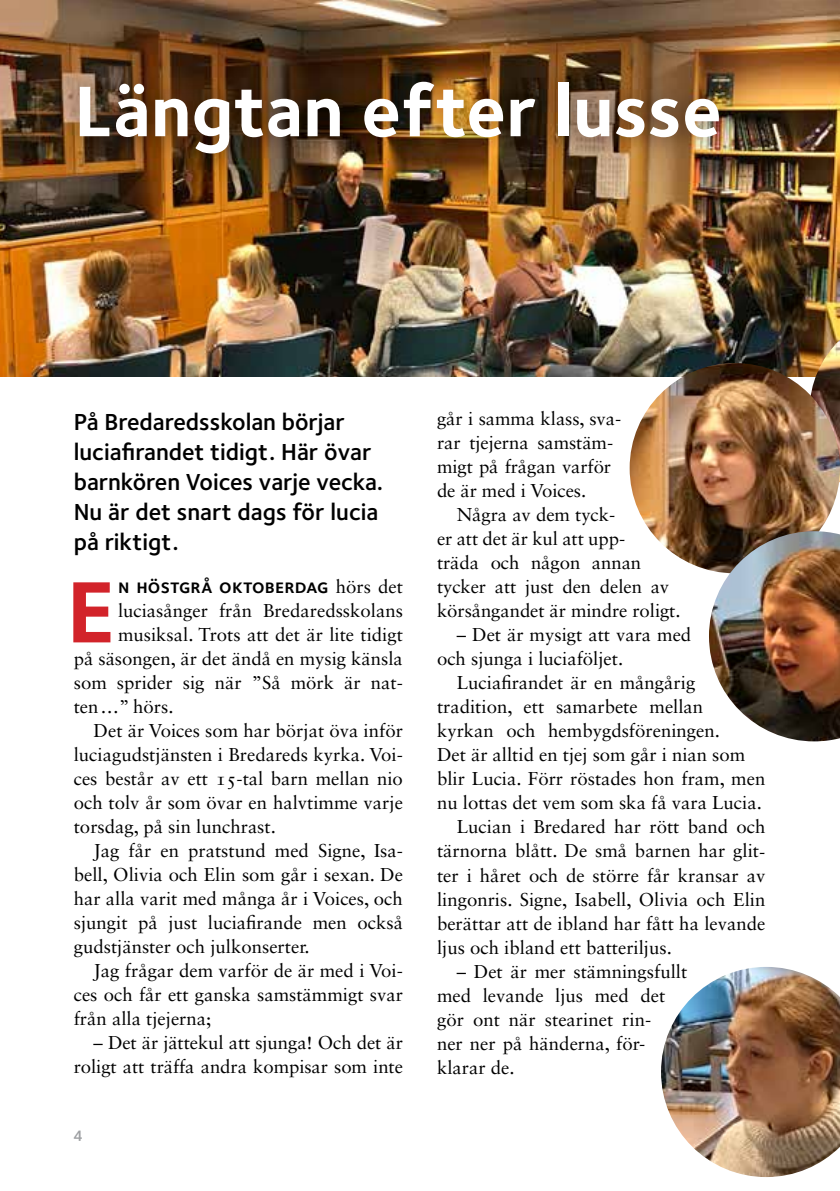
<style>
.page{position:relative;width:840px;height:1191px;background:#fff}
.page>*{position:absolute;margin:0;border:0;box-sizing:border-box;transform-origin:0 0}
.t1{font:90px "Foundry Sterling Bold OSF";color:#d2232a}
.t2{font:74px "Foundry Sterling Bold OSF";color:#fff}
.t3{font:24px/30px "Foundry Sterling Demi OSF";color:#000}
.t4{font:20px "Foundry Sterling Demi Expert";letter-spacing:.01em;color:#000}
.t5{font:18.6px/24px "Sabon LT Std";color:#000}
.t6{font:16px "Foundry Sterling Demi OSF";color:#9d9fa2}
.s1{font-family:"Sabon LT Std";font-size:18.6px}
</style>
<div class="page">
<img style="left:0;top:0;width:839px;height:377px">
<div style="left:61px;top:65px;width:675px;height:107px;background:#000;opacity:.4"></div>
<img style="left:661px;top:967px;width:178px;height:210px">
<img style="left:809px;top:340px;width:30px;height:142px">
<img style="left:629px;top:363px;width:210px;height:210px;border-radius:105px">
<img style="left:708px;top:531px;width:131px;height:210px">
<h2 class="t2" style="left:74px;top:59px;width:648px">Längtan efter lusse</h2>
<p class="t3" style="left:74px;top:406px;width:311px">På Bredaredsskolan börjar luciafirandet tidigt. Här övar barnkören Voices varje vecka.<br>Nu är det snart dags för lucia på riktigt.</p>
<p class="t4" style="left:118px;top:572px;width:286px">n höstgrå oktoberdag <span class="s1">hörs det</span></p>
<p class="t5" style="left:118px;top:598px;width:286px">luciasånger från Bredaredsskolans</p>
<p class="t5" style="left:118px;top:622px;width:286px">musiksal. Trots att det är lite tidigt</p>
<p class="t5" style="left:74px;top:646px;width:330px">på säsongen, är det ändå en mysig känsla</p>
<p class="t5" style="left:74px;top:670px;width:330px">som sprider sig när ”Så mörk är nat-</p>
<p class="t5" style="left:74px;top:694px;width:101px">ten…” hörs.</p>
<p class="t5" style="left:94px;top:718px;width:310px">Det är Voices som har börjat öva inför</p>
<p class="t5" style="left:74px;top:742px;width:330px">luciagudstjänsten i Bredareds kyrka. Voi-</p>
<p class="t5" style="left:74px;top:766px;width:330px">ces består av ett 15-tal barn mellan nio</p>
<p class="t5" style="left:74px;top:790px;width:330px">och tolv år som övar en halvtimme varje</p>
<p class="t5" style="left:74px;top:814px;width:203px">torsdag, på sin lunchrast.</p>
<p class="t5" style="left:94px;top:838px;width:310px">Jag får en pratstund med Signe, Isa-</p>
<p class="t5" style="left:74px;top:862px;width:330px">bell, Olivia och Elin som går i sexan. De</p>
<p class="t5" style="left:74px;top:886px;width:330px">har alla varit med många år i Voices, och</p>
<p class="t5" style="left:74px;top:910px;width:330px">sjungit på just luciafirande men också</p>
<p class="t5" style="left:74px;top:934px;width:237px">gudstjänster och julkonserter.</p>
<p class="t5" style="left:94px;top:958px;width:310px">Jag frågar dem varför de är med i Voi-</p>
<p class="t5" style="left:74px;top:982px;width:330px">ces och får ett ganska samstämmigt svar</p>
<p class="t5" style="left:74px;top:1006px;width:139px">från alla tjejerna;</p>
<p class="t5" style="left:74px;top:1030px;width:330px;text-align:right">– Det är jättekul att sjunga! Och det är roligt att träffa andra kompisar som inte</p>
<h1 class="t1" style="left:67px;top:548px;width:49px">E</h1>
<p class="t6" style="left:74px;top:1122px;width:10px">4</p>
<p class="t5" style="left:437px;top:407px;width:186px">går i samma klass, sva&shy;rar tjejerna samstäm&shy;migt på frågan varför de är med i Voices.</p>
<p class="t5" style="left:437px;top:503px;width:245px;text-indent:20px">Några av dem tyck-<br>er att det är kul att upp-<br>träda och någon annan tycker att just den delen av körsångandet är mindre roligt.</p>
<p class="t5" style="left:437px;top:623px;width:256px;text-indent:20px">– Det är mysigt att vara med och sjunga i luciaföljet.</p>
<p class="t5" style="left:456px;top:671px;width:240px">Luciafirandet är en mångårig</p>
<p class="t5" style="left:437px;top:695px;width:267px">tradition, ett samarbete mellan</p>
<p class="t5" style="left:437px;top:719px;width:284px">kyrkan och hembygdsföreningen.</p>
<p class="t5" style="left:437px;top:743px;width:309px">Det är alltid en tjej som går i nian som</p>
<p class="t5" style="left:437px;top:767px;width:330px">blir Lucia. Förr röstades hon fram, men</p>
<p class="t5" style="left:437px;top:791px;width:326px">nu lottas det vem som ska få vara Lucia.</p>
<p class="t5" style="left:456px;top:815px;width:310px">Lucian i Bredared har rött band och</p>
<p class="t5" style="left:437px;top:839px;width:330px">tärnorna blått. De små barnen har glit-</p>
<p class="t5" style="left:437px;top:863px;width:330px">ter i håret och de större får kransar av</p>
<p class="t5" style="left:437px;top:887px;width:329px">lingonris. Signe, Isabell, Olivia och Elin</p>
<p class="t5" style="left:437px;top:911px;width:330px">berättar att de ibland har fått ha levande</p>
<p class="t5" style="left:437px;top:935px;width:236px">ljus och ibland ett batteriljus.</p>
<p class="t5" style="left:437px;top:959px;width:252px;text-indent:20px">– Det är mer stämningsfullt med levande ljus med det gör ont när stearinet rin-<br>ner ner på händerna, för&shy;klarar de.</p>
</div>
